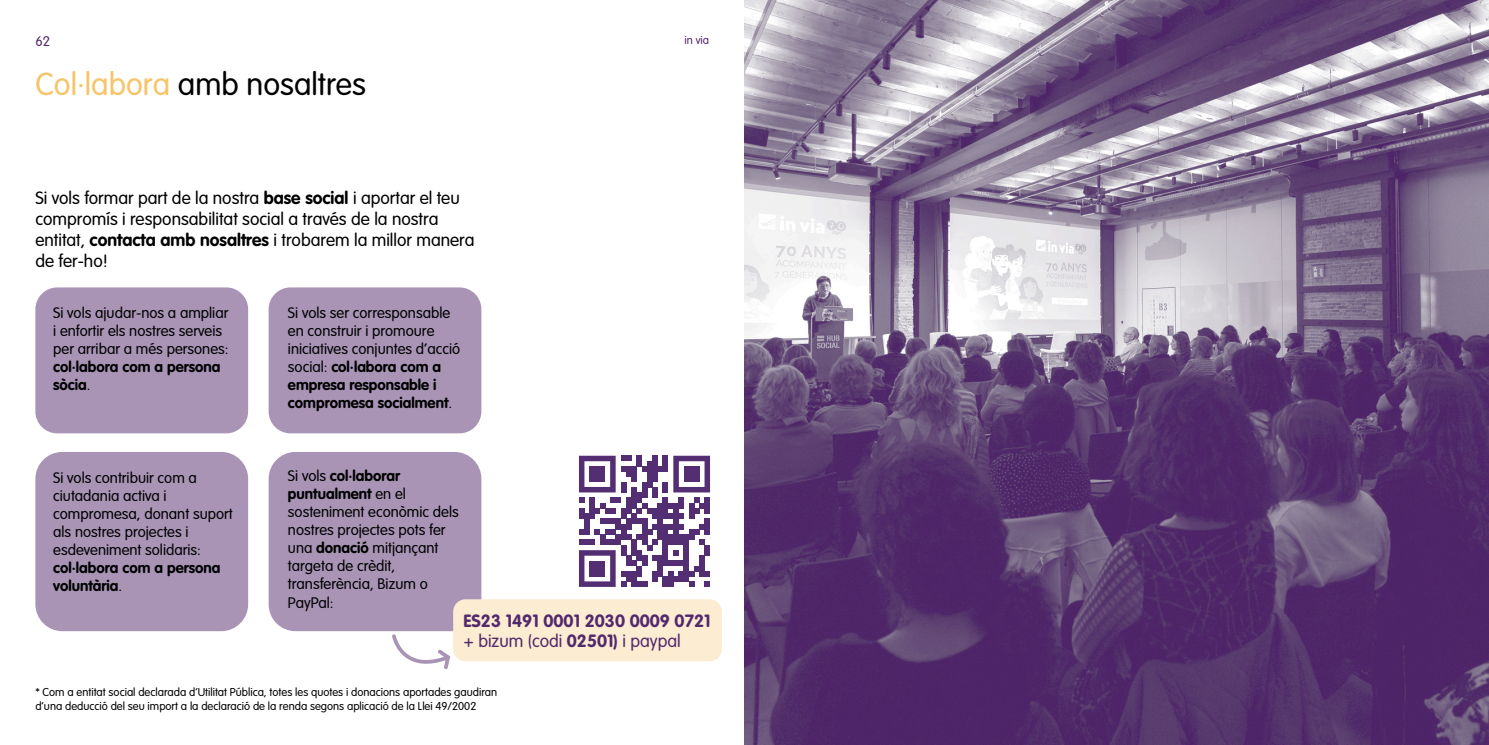
<style>
.page{position:relative;width:1489px;height:745px;background:#fff}
.page>*{position:absolute;margin:0;border:0;box-sizing:border-box;transform-origin:0 0}
.t1{font:300 31.25px "VAG Rounded Std";color:#000}
.t2{font:300 17.5px/21px "VAG Rounded Std";color:#000}
.t3{font:700 17.5px/20px "VAG Rounded Std";color:#53296d}
.t4{font:300 15px/18px "VAG Rounded Std";color:#000}
.t5{font:700 15px/18px "VAG Rounded Std";color:#000}
.t6{font:300 13.75px "VAG Rounded Std";color:#53296d}
.t7{font:300 11.25px/13.5px "VAG Rounded Std";color:#000}
.t8{font:300 11.25px "VAG Rounded Std";color:#53296d}
.s1{color:#f7c469}
.s2{font-weight:700}
.s3{font-weight:300}
</style>
<div class="page">
<div style="left:35px;top:287px;width:213px;height:146px;background:#a994b6;border-radius:22px"></div>
<div style="left:35px;top:451px;width:213px;height:179px;background:#a994b6;border-radius:27px"></div>
<div style="left:268px;top:287px;width:213px;height:146px;background:#a994b6;border-radius:22px"></div>
<div style="left:268px;top:451px;width:213px;height:179px;background:#a994b6;border-radius:27px"></div>
<div style="left:453px;top:599px;width:269px;height:62px;background:#fcecd2;border-radius:12px"></div>
<img style="left:744px;top:0;width:744px;height:744px">
<svg style="left:392px;top:634px;width:58px;height:35px"></svg>
<svg style="left:579px;top:455px;width:131px;height:131px"></svg>
<div style="left:589px;top:466px;width:16px;height:15px;background:#542e73"></div>
<div style="left:683px;top:466px;width:16px;height:15px;background:#542e73"></div>
<div style="left:589px;top:560px;width:16px;height:16px;background:#542e73"></div>
<p class="t6" style="left:35px;top:35px;width:16px">62</p>
<p class="t8" style="left:684px;top:35px;width:26px">in via</p>
<h1 class="t1" style="left:35px;top:71px;width:332px"><span class="s1">Col·labora</span> amb nosaltres</h1>
<p class="t2" style="left:35px;top:188px;width:440px">Si vols formar part de la nostra <span class="s2">base social</span> i aportar el teu compromís i responsabilitat social a través de la nostra entitat, <span class="s2">contacta amb nosaltres</span> i trobarem la millor manera de fer-ho!</p>
<p class="t4" style="left:53px;top:305px;width:177px">Si vols ajudar-nos a ampliar i enfortir els nostres serveis per arribar a més persones:</p>
<p class="t5" style="left:53px;top:359px;width:169px">col·labora com a persona sòcia<span class="s3">.</span></p>
<p class="t4" style="left:53px;top:470px;width:181px">Si vols contribuir com a ciutadania activa i compromesa, donant suport als nostres projectes i esdeveniment solidaris:</p>
<p class="t5" style="left:53px;top:560px;width:169px">col·labora com a persona voluntària<span class="s3">.</span></p>
<p class="t4" style="left:288px;top:305px;width:174px">Si vols ser corresponsable en construir i promoure iniciatives conjuntes d’acció social: <span class="s2">col·labora com a empresa responsable i compromesa socialment</span>.</p>
<p class="t4" style="left:288px;top:468px;width:172px">Si vols <span class="s2">col·laborar puntualment</span> en el sosteniment econòmic dels nostres projectes pots fer una <span class="s2">donació</span> mitjançant targeta de crèdit, transferència, Bizum o<br>PayPal:</p>
<p class="t3" style="left:463px;top:612px;width:249px">ES23 1491 0001 2030 0009 0721 <span class="s3">+ bizum (codi</span> 02501) <span class="s3">i paypal</span></p>
<p class="t7" style="left:35px;top:685px;width:463px">* Com a entitat social declarada d’Utilitat Pública, totes les quotes i donacions aportades gaudiran d’una deducció del seu import a la declaració de la renda segons aplicació de la Llei 49/2002</p>
</div>
